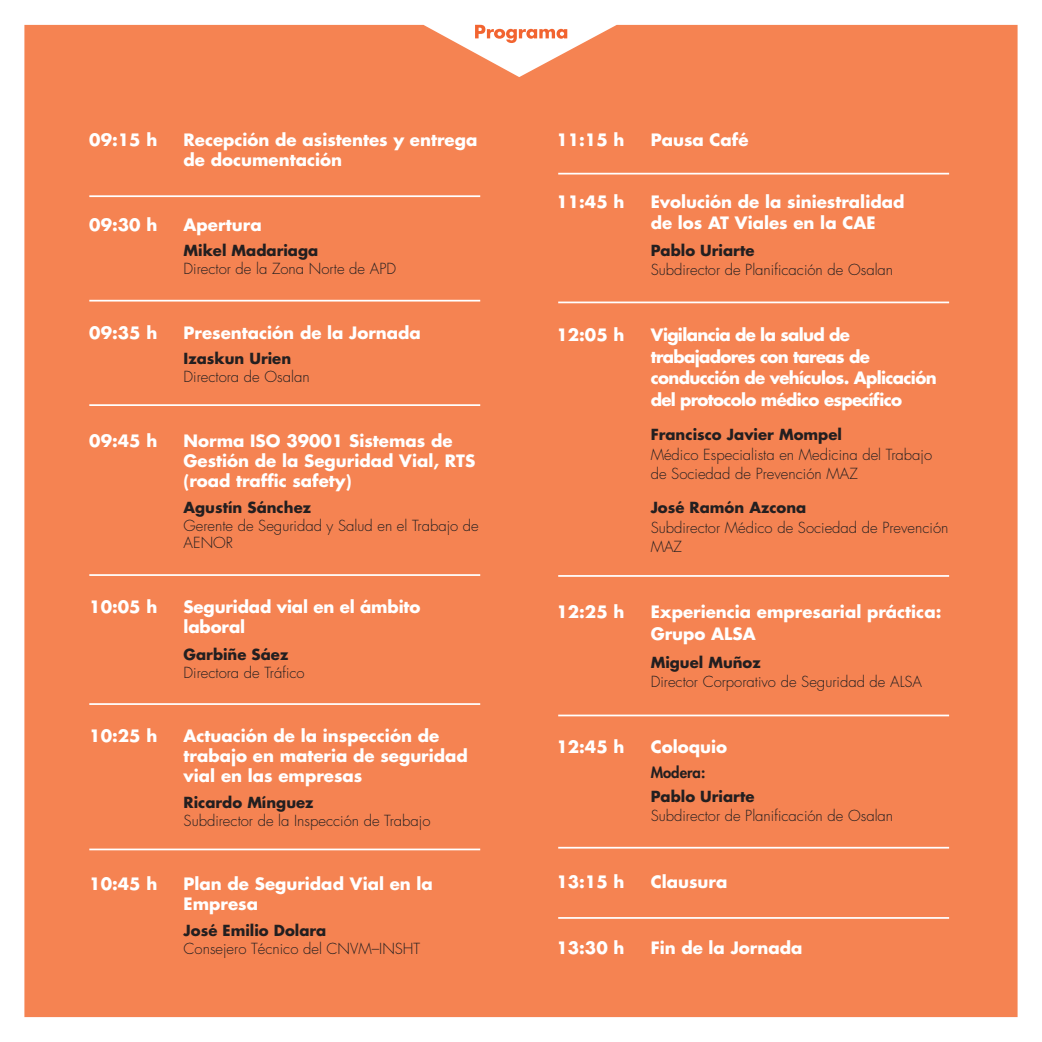
<style>
.page{position:relative;width:1042px;height:1042px;background:#fff}
.page>*{position:absolute;margin:0;border:0;box-sizing:border-box;transform-origin:0 0}
.t1{font:700 16.62px/20.1px "Futura";color:#fff}
.t2{font:700 16.62px/21.5px "Futura";letter-spacing:-.04em;color:#fff}
.t3{font:300 14.88px/19.4px "Futura";color:#231f20}
.t4{font:700 14.88px "Futura";color:#231f20}
.t5{font:800 14.88px "Futura";color:#231f20}
</style>
<div class="page">
<div style="left:24px;top:25px;width:993px;height:992px;background:#f58352"></div>
<svg style="left:475px;top:25px;width:92px;height:18px"></svg>
<hr style="left:89px;top:195px;width:391px;height:2px;background:#fff">
<hr style="left:89px;top:300px;width:391px;height:1px;background:#fff">
<hr style="left:89px;top:404px;width:391px;height:2px;background:#fff">
<hr style="left:89px;top:574px;width:391px;height:2px;background:#fff">
<hr style="left:89px;top:703px;width:391px;height:2px;background:#fff">
<hr style="left:558px;top:301px;width:391px;height:2px;background:#fff">
<hr style="left:558px;top:847px;width:391px;height:1px;background:#fff">
<hr style="left:558px;top:917px;width:391px;height:2px;background:#fff">
<hr style="left:558px;top:714px;width:391px;height:2px;background:#fff">
<hr style="left:558px;top:575px;width:391px;height:2px;background:#fff">
<hr style="left:558px;top:173px;width:391px;height:1px;background:#fff">
<hr style="left:89px;top:848px;width:391px;height:2px;background:#fff">
<p class="t1" style="left:89px;top:130px;width:70px">09:15 h</p>
<p class="t1" style="left:184px;top:130px;width:295px">Recepción de asistentes y entrega de documentación</p>
<p class="t1" style="left:89px;top:214px;width:70px">09:30 h</p>
<p class="t1" style="left:184px;top:214px;width:80px">Apertura</p>
<p class="t4" style="left:184px;top:240px;width:136px">Mikel Madariaga</p>
<p class="t3" style="left:184px;top:259px;width:214px">Director de la Zona Norte de APD</p>
<p class="t1" style="left:89px;top:322px;width:70px">09:35 h</p>
<p class="t1" style="left:184px;top:322px;width:239px">Presentación de la Jornada</p>
<p class="t4" style="left:184px;top:348px;width:109px">Izaskun Urien</p>
<p class="t3" style="left:184px;top:367px;width:128px">Directora de Osalan</p>
<p class="t1" style="left:89px;top:430px;width:70px">09:45 h</p>
<p class="t1" style="left:184px;top:430px;width:293px">Norma ISO 39001 Sistemas de<br>Gestión de la Seguridad Vial, RTS (road traffic safety)</p>
<p class="t4" style="left:184px;top:497px;width:129px">Agustín Sánchez</p>
<p class="t3" style="left:184px;top:516px;width:297px;line-height:18px">Gerente de Seguridad y Salud en el Trabajo de<br>AENOR</p>
<p class="t1" style="left:89px;top:596px;width:70px">10:05 h</p>
<p class="t1" style="left:184px;top:596px;width:238px">Seguridad vial en el ámbito laboral</p>
<p class="t4" style="left:184px;top:644px;width:106px">Garbiñe Sáez</p>
<p class="t3" style="left:184px;top:662px;width:123px">Directora de Tráfico</p>
<p class="t1" style="left:89px;top:725px;width:70px">10:25 h</p>
<p class="t1" style="left:184px;top:725px;width:286px">Actuación de la inspección de trabajo en materia de seguridad vial en las empresas</p>
<p class="t4" style="left:184px;top:792px;width:131px">Ricardo Mínguez</p>
<p class="t3" style="left:184px;top:811px;width:248px">Subdirector de la Inspección de Trabajo</p>
<p class="t1" style="left:89px;top:873px;width:70px">10:45 h</p>
<p class="t1" style="left:184px;top:873px;width:251px">Plan de Seguridad Vial en la<br>Empresa</p>
<p class="t4" style="left:184px;top:920px;width:144px">José Emilio Dolara</p>
<p class="t3" style="left:184px;top:939px;width:238px">Consejero Técnico del CNVM–INSHT</p>
<p class="t1" style="left:556px;top:130px;width:70px">11:15 h</p>
<p class="t1" style="left:651px;top:130px;width:99px">Pausa Café</p>
<p class="t1" style="left:556px;top:191px;width:70px">11:45 h</p>
<p class="t1" style="left:651px;top:190px;width:255px;line-height:21.5px">Evolución de la siniestralidad de los AT Viales en la CAE</p>
<p class="t4" style="left:651px;top:240px;width:105px">Pablo Uriarte</p>
<p class="t3" style="left:651px;top:260px;width:244px">Subdirector de Planificación de Osalan</p>
<p class="t1" style="left:556px;top:325px;width:70px">12:05 h</p>
<p class="t2" style="left:651px;top:324px;width:287px">Vigilancia de la salud de trabajadores con tareas de conducción de vehículos. Aplicación del protocolo médico específico</p>
<p class="t4" style="left:651px;top:424px;width:193px">Francisco Javier Mompel</p>
<p class="t3" style="left:651px;top:445px;width:283px">Médico Especialista en Medicina del Trabajo de Sociedad de Prevención MAZ</p>
<p class="t4" style="left:651px;top:497px;width:157px">José Ramón Azcona</p>
<p class="t3" style="left:651px;top:518px;width:299px">Subdirector Médico de Sociedad de Prevención<br>MAZ</p>
<p class="t1" style="left:556px;top:601px;width:70px">12:25 h</p>
<p class="t1" style="left:651px;top:601px;width:292px;line-height:21.5px">Experiencia empresarial práctica:<br>Grupo ALSA</p>
<p class="t4" style="left:651px;top:652px;width:112px">Miguel Muñoz</p>
<p class="t3" style="left:651px;top:672px;width:273px">Director Corporativo de Seguridad de ALSA</p>
<p class="t1" style="left:556px;top:736px;width:70px">12:45 h</p>
<p class="t1" style="left:651px;top:736px;width:78px">Coloquio</p>
<p class="t5" style="left:651px;top:762px;width:56px">Modera:</p>
<p class="t4" style="left:651px;top:786px;width:105px">Pablo Uriarte</p>
<p class="t3" style="left:651px;top:806px;width:244px">Subdirector de Planificación de Osalan</p>
<p class="t1" style="left:556px;top:871px;width:70px">13:15 h</p>
<p class="t1" style="left:651px;top:871px;width:78px">Clausura</p>
<p class="t1" style="left:556px;top:937px;width:70px">13:30 h</p>
<p class="t1" style="left:651px;top:937px;width:153px">Fin de la Jornada</p>
</div>
